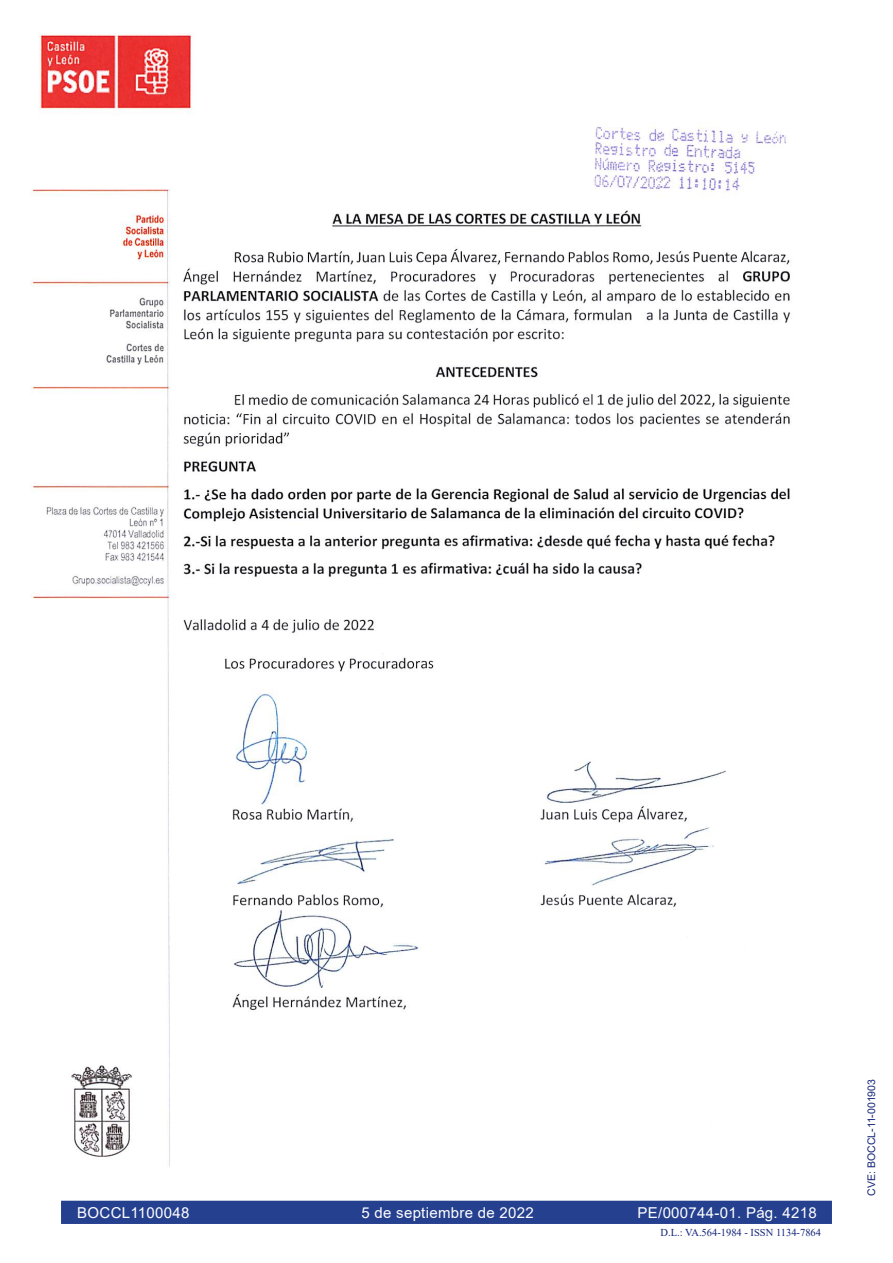
<style>
.page{position:relative;width:893px;height:1263px;background:#fff}
.page>*{position:absolute;margin:0;border:0;box-sizing:border-box;transform-origin:0 0}
.E_CVE{font:15px "Arial";letter-spacing:.02em;color:#fff}
.t1{font:10.5px "Times New Roman";color:#132477}
.t2{font:10.5px "Arial";color:#132477}
</style>
<div class="page">
<div style="left:60px;top:1200px;width:773px;height:25px;background:#25408f"></div>
<div style="left:60px;top:1199px;width:773px;height:26px;border:2px solid #fff"></div>
<img style="left:30px;top:33px;width:803px;height:1167px">
<p class="E_CVE" style="left:77px;top:1202px;width:114px">BOCCL1100048</p>
<p class="E_CVE" style="left:361px;top:1202px;width:174px">5 de septiembre de 2022</p>
<p class="E_CVE" style="left:638px;top:1202px;width:181px">PE/000744-01. Pág. 4218</p>
<p class="t1" style="left:661px;top:1225px;width:162px">D.L.: VA.564-1984 - ISSN 1134-7864</p>
<p class="t2" style="left:864px;top:1195px;width:118px;rotate:-90deg">CVE: BOCCL-11-001903</p>
</div>
